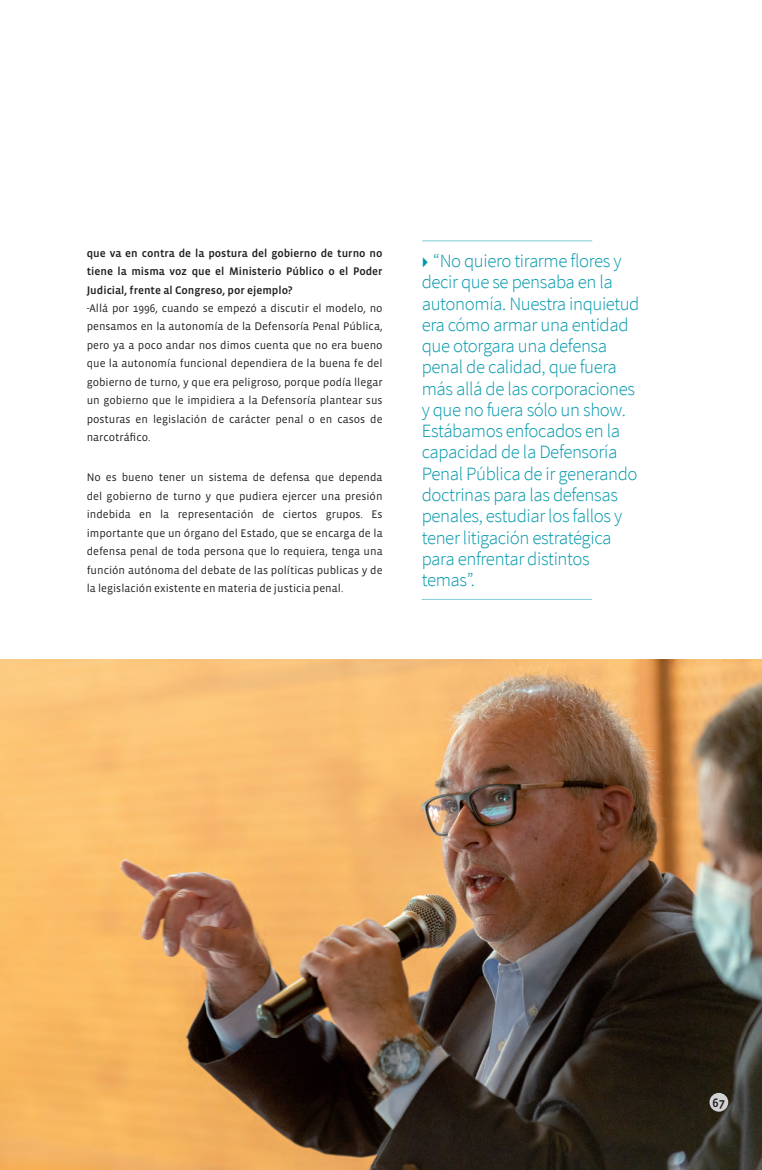
<style>
.page{position:relative;width:762px;height:1170px;background:#fff}
.page>*{position:absolute;margin:0;border:0;box-sizing:border-box;transform-origin:0 0}
.destacado{font:300 18.75px/21.2px "Source Sans Pro";letter-spacing:-.02em;color:#0097ab}
.t1{font:12.5px "Vista Sans Med";color:#231f20}
.No_Spacing{font:11.25px/18.5px "Vista Sans";color:#231f20;text-align:justify}
.t2{font:11.25px/18.5px "Vista Sans Med";color:#231f20;text-align:justify}
.s1{font-family:"Idealist Sans"}
</style>
<div class="page">
<hr style="left:422px;top:599px;width:170px;height:1px;background:#0097ab">
<hr style="left:422px;top:241px;width:170px;height:1px;background:#0097ab">
<img style="left:0;top:659px;width:762px;height:510px">
<div style="left:709px;top:1092px;width:19px;height:19px;background:#d1d2d4;border-radius:50%"></div>
<p class="t2" style="left:87px;top:244px;width:297px">que va en contra de la postura del gobierno de turno no tiene la misma voz que el Ministerio Público o el Poder Judicial, frente al Congreso, por ejemplo?</p>
<p class="No_Spacing" style="left:87px;top:299px;width:297px">-Allá por 1996, cuando se empezó a discutir el modelo, no pensamos en la autonomía de la Defensoría Penal Pública, pero ya a poco andar nos dimos cuenta que no era bueno que la autonomía funcional dependiera de la buena fe del gobierno de turno, y que era peligroso, porque podía llegar un gobierno que le impidiera a la Defensoría plantear sus posturas en legislación de carácter penal o en casos de narcotráfico.</p>
<p class="No_Spacing" style="left:87px;top:468px;width:297px">No es bueno tener un sistema de defensa que dependa del gobierno de turno y que pudiera ejercer una presión indebida en la representación de ciertos grupos. Es importante que un órgano del Estado, que se encarga de la defensa penal de toda persona que lo requiera, tenga una función autónoma del debate de las políticas publicas y de la legislación existente en materia de justicia penal.</p>
<p class="destacado" style="left:422px;top:250px;width:219px"><span class="s1">►</span> “No quiero tirarme flores y decir que se pensaba en la autonomía. Nuestra inquietud era cómo armar una entidad que otorgara una defensa penal de calidad, que fuera más allá de las corporaciones y que no fuera sólo un show.<br>Estábamos enfocados en la capacidad de la Defensoría<br>Penal Pública de ir generando doctrinas para las defensas penales, estudiar los fallos y tener litigación estratégica para enfrentar distintos temas”.</p>
<p class="t1" style="left:712px;top:1095px;width:14px">67</p>
</div>
